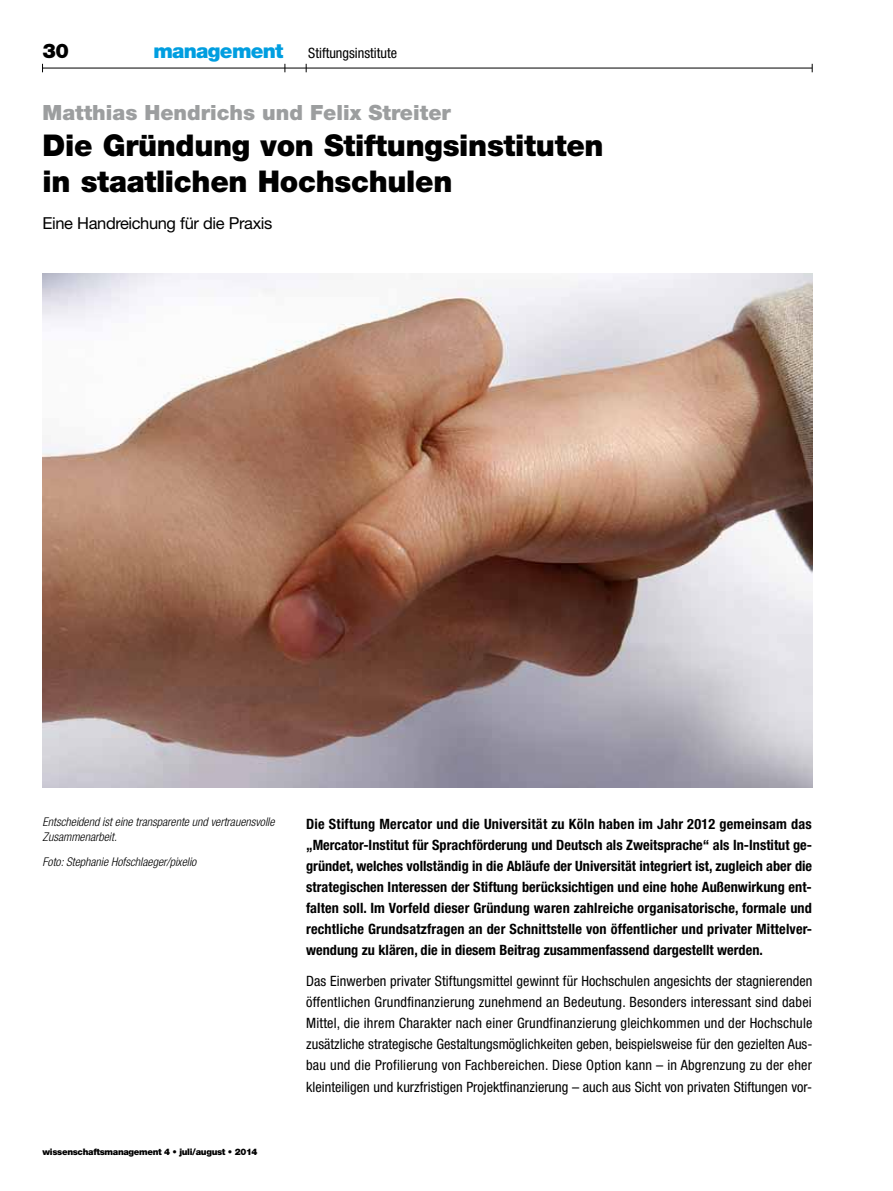
<style>
.page{position:relative;width:893px;height:1191px;background:#fff}
.page>*{position:absolute;margin:0;border:0;box-sizing:border-box;transform-origin:0 0}
.t1{font:900 30px/36px "Helvetica Neue";letter-spacing:-.01em;color:#000}
.t2{font:900 21px "Helvetica Neue";color:#9c9e9f}
.t3{font:900 20.25px "Helvetica Neue";color:#000}
.t4{font:16.5px "Helvetica Neue";letter-spacing:-.025em;color:#000}
.t5{font:700 condensed 14.25px/21px "Helvetica Neue";letter-spacing:.005em;color:#000;text-align:justify}
.t6{font:condensed 14.25px/21px "Helvetica Neue";color:#000;text-align:justify}
.t7{font:italic 300 condensed 12px/15px "Helvetica Neue";color:#000}
.t8{font:900 9px "Helvetica Neue";letter-spacing:-.035em;color:#000}
.s1{font-weight:900;font-stretch:normal;font-size:20.25px;color:#009ee0}
</style>
<div class="page">
<img style="left:43px;top:273px;width:769px;height:515px">
<hr style="left:43px;top:68px;width:769px;height:1px;background:#000">
<h3 class="t3" style="left:43px;top:39px;width:28px">30</h3>
<p class="t6" style="left:153px;top:42px;width:245px"><span class="s1">management</span> Stiftungsinstitute</p>
<h2 class="t2" style="left:43px;top:100px;width:410px">Matthias Hendrichs und Felix Streiter</h2>
<h1 class="t1" style="left:43px;top:127px;width:563px">Die Gründung von Stiftungsinstituten in staatlichen Hochschulen</h1>
<p class="t4" style="left:43px;top:213px;width:231px">Eine Handreichung für die Praxis</p>
<p class="t7" style="left:43px;top:814px;width:234px">Entscheidend ist eine transparente und vertrauensvolle<br>Zusammenarbeit.</p>
<p class="t7" style="left:43px;top:854px;width:155px">Foto: Stephanie Hofschlaeger/pixelio</p>
<p class="t8" style="left:43px;top:1146px;width:217px">wissenschaftsmanagement 4 • juli/august • 2014</p>
<p class="t5" style="left:306px;top:813px;width:507px">Die Stiftung Mercator und die Universität zu Köln haben im Jahr 2012 gemeinsam das „Mercator-Institut für Sprachförderung und Deutsch als Zweitsprache“ als In-Institut ge&shy;gründet, welches vollständig in die Abläufe der Universität integriert ist, zugleich aber die strategischen Interessen der Stiftung berücksichtigen und eine hohe Außenwirkung ent&shy;falten soll. Im Vorfeld dieser Gründung waren zahlreiche organisatorische, formale und rechtliche Grundsatzfragen an der Schnittstelle von öffentlicher und privater Mittelver&shy;wendung zu klären, die in diesem Beitrag zusammenfassend dargestellt werden.</p>
<p class="t6" style="left:306px;top:970px;width:508px">Das Einwerben privater Stiftungsmittel gewinnt für Hochschulen angesichts der stagnierenden öffentlichen Grundfinanzierung zunehmend an Bedeutung. Besonders interessant sind dabei Mittel, die ihrem Charakter nach einer Grundfinanzierung gleichkommen und der Hochschule zusätzliche strategische Gestaltungsmöglichkeiten geben, beispielsweise für den gezielten Aus&shy;bau und die Profilierung von Fachbereichen. Diese Option kann – in Abgrenzung zu der eher kleinteiligen und kurzfristigen Projektfinanzierung – auch aus Sicht von privaten Stiftungen vor-</p>
</div>
